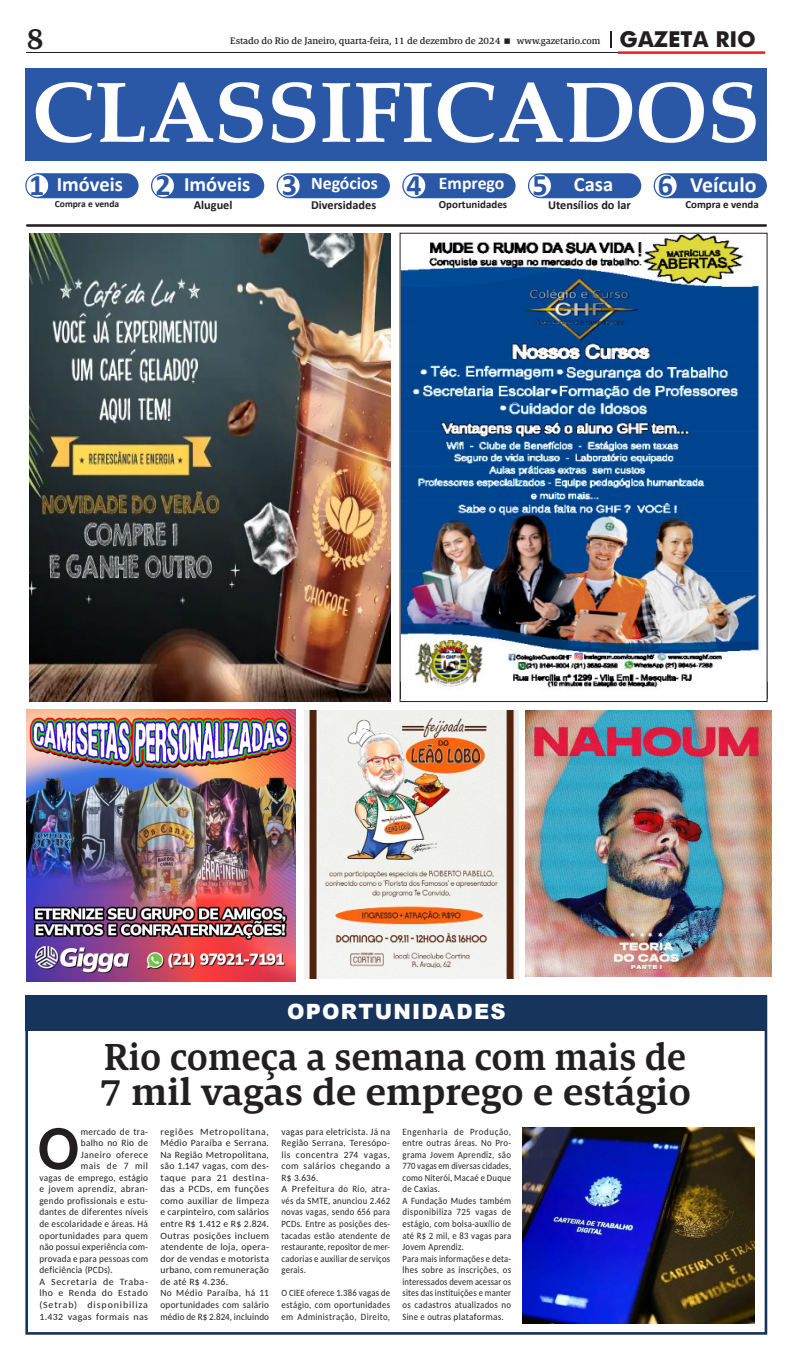
<style>
.page{position:relative;width:794px;height:1365px;background:#fff}
.page>*{position:absolute;margin:0;border:0;box-sizing:border-box;transform-origin:0 0}
.t1{font:700 86.1px "Book Antiqua";color:#fff}
.TEXTO_NORMAL_-_X{font:700 63.09px "Carlito";color:#231f20;scale:.96 1}
.Tit_-_5_col_-_1_linha{font:600 38.5px "Askan";color:#231f20}
.Tit_-_5_col_-_1_linha-2{font:600 38.5px "Askan";color:#231f20;scale:.96 1}
.t2{font:600 30.54px "Askan";color:#231f20}
.t3{font:700 30.1px "Calibri";color:#2a58a7}
.t4{font:700 29.75px "Calibri";color:#2a58a7}
.t5{font:700 21.88px "Futura";color:#231f20}
.t6{font:700 21.88px "Calibri";color:#fff}
.t7{font:900 21px "Arial";letter-spacing:.06em;color:#fff}
.t8{font:700 20.47px "Calibri";color:#fff}
.t9{font:700 17.76px "Calibri";color:#fff}
.t10{font:700 12.34px "Calibri";color:#231f20}
.t11{font:700 10.94px "Calibri";color:#231f20}
.TEXTO_NORMAL_-_X-2{font:9.62px/11.5px "Carlito";letter-spacing:.03em;color:#231f20;text-align:justify}
.TEXTO_NORMAL_-_X-3{font:9.62px/11.5px "Carlito";letter-spacing:.03em;color:#231f20;text-align:justify;scale:.89 1}
.TEXTO_NORMAL_-_X-4{font:9.62px/11.5px "Carlito";letter-spacing:.03em;color:#231f20;text-align:justify;scale:.96 1}
.TEXTO_NORMAL_-_X-5{font:9.62px/11.5px "Carlito";letter-spacing:.03em;color:#231f20;text-align:justify;scale:.92 1}
.TEXTO_NORMAL_-_X-6{font:9.62px/11.5px "Carlito";letter-spacing:.03em;color:#231f20;text-align:justify;scale:.9 1}
.t12{font:500 9.62px "Askan";color:#231f20}
.TEXTO_NORMAL_-_X-7{font:9.62px "Carlito";letter-spacing:.03em;color:#231f20;scale:.95 1}
.TEXTO_NORMAL_-_X-8{font:9.62px "Carlito";letter-spacing:.05em;color:#231f20}
.TEXTO_NORMAL_-_X-9{font:9.62px "Carlito";letter-spacing:.06em;color:#231f20}
.t13{font:700 9.54px "Calibri";color:#231f20}
</style>
<div class="page">
<hr style="left:26px;top:53px;width:735px;height:1px;background:#212020">
<hr style="left:618px;top:51px;width:147px;height:3px;background:#ee1d23">
<svg style="left:610px;top:31px;width:1px;height:16px"></svg>
<div style="left:25px;top:995px;width:742px;height:339px;border:3px solid #17345d"></div>
<img style="left:26px;top:709px;width:270px;height:272px">
<hr style="left:26px;top:224px;width:741px;height:3px;background:#231f20">
<div style="left:25px;top:68px;width:741px;height:92px;background:#2a58a7"></div>
<div style="left:25px;top:173px;width:114px;height:25px;background:#2a58a7;border-radius:13px"></div>
<div style="left:151px;top:173px;width:113px;height:25px;background:#2a58a7;border-radius:13px"></div>
<div style="left:277px;top:173px;width:113px;height:25px;background:#2a58a7;border-radius:13px"></div>
<div style="left:402px;top:173px;width:113px;height:25px;background:#2a58a7;border-radius:13px"></div>
<div style="left:528px;top:173px;width:113px;height:25px;background:#2a58a7;border-radius:13px"></div>
<div style="left:653px;top:173px;width:114px;height:25px;background:#2a58a7;border-radius:13px"></div>
<div style="left:27px;top:174px;width:21px;height:23px;background:#fff;border-radius:11px"></div>
<div style="left:152px;top:174px;width:22px;height:23px;background:#fff;border-radius:11px"></div>
<div style="left:278px;top:174px;width:21px;height:23px;background:#fff;border-radius:11px"></div>
<div style="left:403px;top:174px;width:22px;height:23px;background:#fff;border-radius:11px"></div>
<div style="left:529px;top:174px;width:22px;height:23px;background:#fff;border-radius:11px"></div>
<div style="left:655px;top:174px;width:21px;height:23px;background:#fff;border-radius:11px"></div>
<img style="left:401px;top:235px;width:360px;height:453px">
<img style="left:29px;top:233px;width:362px;height:469px">
<div style="left:25px;top:995px;width:742px;height:35px;background:#17345d"></div>
<img style="left:304px;top:710px;width:215px;height:268px">
<img style="left:525px;top:710px;width:246px;height:266px">
<img style="left:522px;top:1127px;width:232px;height:195px">
<h3 class="t2" style="left:26px;top:20px;width:20px">8</h3>
<p class="t12" style="left:230px;top:34px;width:271px">Estado do Rio de Janeiro, quarta-feira, 11 de dezembro de 2024</p>
<p class="t12" style="left:517px;top:34px;width:85px">www.gazetario.com</p>
<h3 class="t5" style="left:619px;top:23px;width:138px">GAZETA RIO</h3>
<p class="t1" style="left:32px;top:54px;width:729px">CLASSIFICADOS</p>
<p class="t3" style="left:29px;top:164px;width:17px">1</p>
<p class="t8" style="left:57px;top:170px;width:68px">Imóveis</p>
<p class="t3" style="left:156px;top:164px;width:17px">2</p>
<p class="t8" style="left:184px;top:170px;width:68px">Imóveis</p>
<p class="t3" style="left:282px;top:164px;width:17px">3</p>
<p class="t9" style="left:311px;top:170px;width:68px">Negócios</p>
<p class="t4" style="left:406px;top:164px;width:17px">4</p>
<p class="t9" style="left:439px;top:170px;width:67px">Emprego</p>
<p class="t3" style="left:532px;top:164px;width:17px">5</p>
<p class="t8" style="left:574px;top:170px;width:41px">Casa</p>
<p class="t3" style="left:657px;top:164px;width:17px">6</p>
<p class="t6" style="left:690px;top:169px;width:68px">Veículo</p>
<p class="t13" style="left:55px;top:197px;width:66px">Compra e venda</p>
<p class="t10" style="left:194px;top:196px;width:40px">Aluguel</p>
<p class="t10" style="left:311px;top:196px;width:67px">Diversidades</p>
<p class="t11" style="left:439px;top:197px;width:70px">Oportunidades</p>
<p class="t10" style="left:548px;top:196px;width:84px">Utensílios do lar</p>
<p class="t11" style="left:685px;top:197px;width:75px">Compra e venda</p>
<p class="t7" style="left:287px;top:996px;width:220px">OPORTUNIDADES</p>
<p class="Tit_-_5_col_-_1_linha-2" style="left:104px;top:1032px;width:608px">Rio começa a semana com mais de</p>
<p class="Tit_-_5_col_-_1_linha" style="left:99px;top:1067px;width:593px">7 mil vagas de emprego e estágio</p>
<p class="TEXTO_NORMAL_-_X" style="left:38px;top:1104px;width:44px">O</p>
<p class="TEXTO_NORMAL_-_X-2" style="left:81px;top:1124px;width:69px">mercado de tra-</p>
<p class="TEXTO_NORMAL_-_X-2" style="left:81px;top:1136px;width:69px">balho no Rio de</p>
<p class="TEXTO_NORMAL_-_X-8" style="left:81px;top:1147px;width:69px">Janeiro oferece</p>
<p class="TEXTO_NORMAL_-_X-9" style="left:81px;top:1159px;width:69px">mais de 7 mil</p>
<p class="TEXTO_NORMAL_-_X-4" style="left:39px;top:1171px;width:115px">vagas de emprego, estágio</p>
<p class="TEXTO_NORMAL_-_X-2" style="left:39px;top:1182px;width:110px">e jovem aprendiz, abran-</p>
<p class="TEXTO_NORMAL_-_X-4" style="left:39px;top:1194px;width:115px">gendo profissionais e estu-</p>
<p class="TEXTO_NORMAL_-_X-4" style="left:39px;top:1205px;width:115px">dantes de diferentes níveis</p>
<p class="TEXTO_NORMAL_-_X-4" style="left:39px;top:1217px;width:115px">de escolaridade e áreas. Há</p>
<p class="TEXTO_NORMAL_-_X-2" style="left:39px;top:1228px;width:110px">oportunidades para quem</p>
<p class="TEXTO_NORMAL_-_X-7" style="left:39px;top:1240px;width:116px">não possui experiência com-</p>
<p class="TEXTO_NORMAL_-_X-7" style="left:39px;top:1251px;width:116px">provada e para pessoas com</p>
<p class="TEXTO_NORMAL_-_X-4" style="left:39px;top:1263px;width:78px">deficiência (PCDs).</p>
<p class="TEXTO_NORMAL_-_X-2" style="left:39px;top:1275px;width:110px">A Secretaria de Traba&shy;lho e Renda do Estado (Setrab) disponibiliza 1.432 vagas formais nas</p>
<p class="TEXTO_NORMAL_-_X-2" style="left:160px;top:1124px;width:110px">regiões Metropolitana, Médio Paraíba e Serrana.<br>Na Região Metropolitana, são 1.147 vagas, com des&shy;taque para 21 destina&shy;das a PCDs, em funções como auxiliar de limpeza e carpinteiro, com salários entre R$ 1.412 e R$ 2.824.<br>Outras posições incluem atendente de loja, opera&shy;dor de vendas e motorista urbano, com remuneração de até R$ 4.236.</p>
<p class="TEXTO_NORMAL_-_X-2" style="left:160px;top:1286px;width:110px">No Médio Paraíba, há 11 oportunidades com salário médio de R$ 2.824, incluindo</p>
<p class="TEXTO_NORMAL_-_X-4" style="left:281px;top:1124px;width:115px">vagas para eletricista. Já na Região Serrana, Teresópo&shy;lis concentra 274 vagas, com salários chegando a R$ 3.636.</p>
<p class="TEXTO_NORMAL_-_X-2" style="left:281px;top:1182px;width:110px">A Prefeitura do Rio, atra&shy;vés da SMTE, anunciou 2.462 novas vagas, sendo 656 para PCDs. Entre as posições des&shy;tacadas estão atendente de restaurante, repositor de mer&shy;cadorias e auxiliar de serviços gerais.</p>
<p class="TEXTO_NORMAL_-_X-3" style="left:281px;top:1286px;width:124px">O CIEE oferece 1.386 vagas de estágio, com oportunidades em Administração, Direito,</p>
<p class="TEXTO_NORMAL_-_X-5" style="left:402px;top:1124px;width:120px">Engenharia de Produção, entre outras áreas. No Pro&shy;grama Jovem Aprendiz, são 770 vagas em diversas cidades, como Niterói, Macaé e Duque de Caxias.</p>
<p class="TEXTO_NORMAL_-_X-6" style="left:402px;top:1194px;width:122px">A Fundação Mudes também disponibiliza 725 vagas de estágio, com bolsa-auxílio de até R$ 2 mil, e 83 vagas para Jovem Aprendiz.</p>
<p class="TEXTO_NORMAL_-_X-3" style="left:402px;top:1252px;width:124px">Para mais informações e deta&shy;lhes sobre as inscrições, os interessados devem acessar os sites das instituições e manter os cadastros atualizados no Sine e outras plataformas.</p>
</div>
